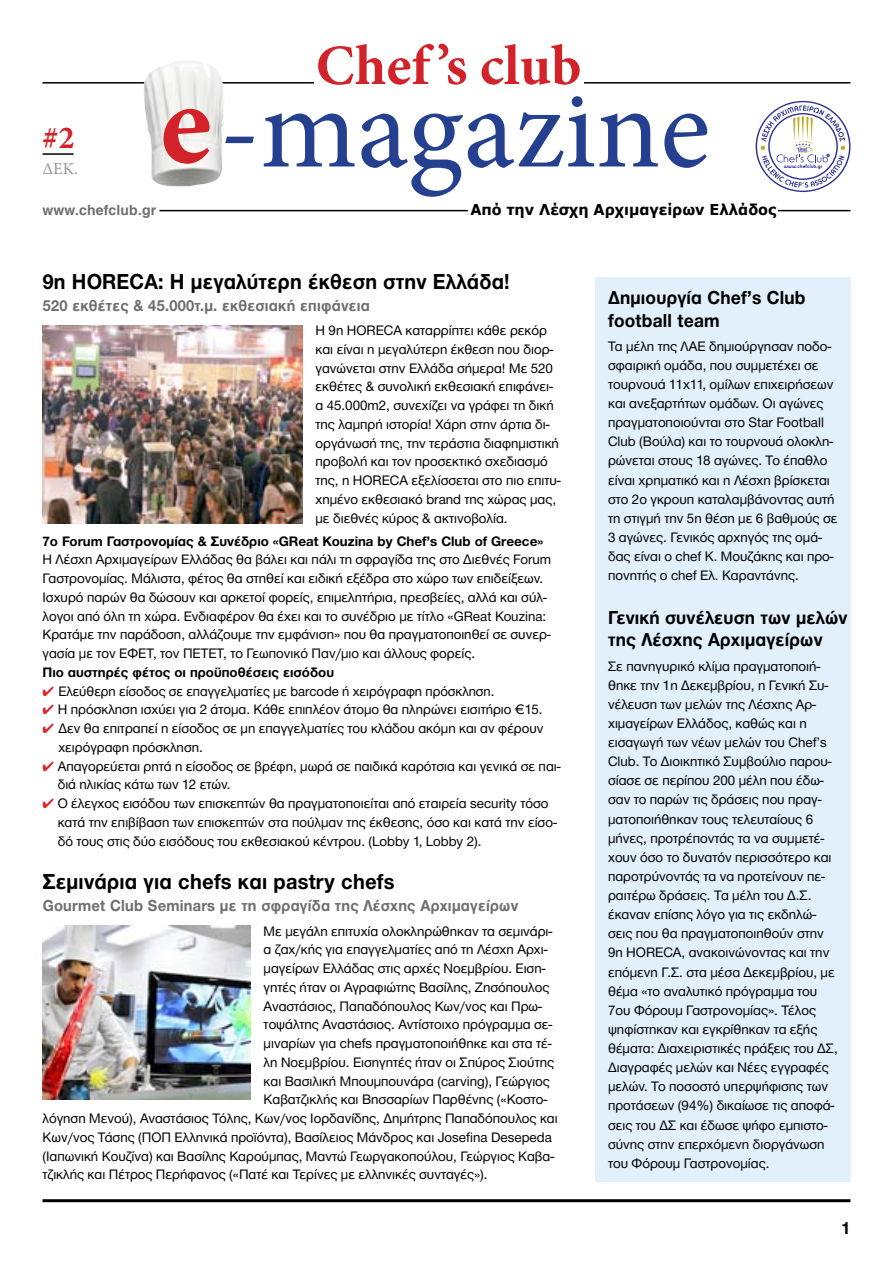
<style>
.page{position:relative;width:893px;height:1263px;background:#fff}
.page>*{position:absolute;margin:0;border:0;box-sizing:border-box;transform-origin:0 0}
.t1{font:117.9px "Minion Pro";color:#25408f}
.t2{font:700 57px "Minion Pro";color:#d2232a}
.t3{font:700 32.1px "Minion Pro";color:#d2232a}
.t4{font:700 22.5px "Helvetica Neue Greek";letter-spacing:.01em;color:#000;scale:.94 1}
.t5{font:700 22.5px "Helvetica Neue Greek";letter-spacing:.01em;color:#000;scale:.95 1}
.t6{font:700 19.5px/22.5px "Helvetica Neue Greek";letter-spacing:.01em;color:#000;scale:.95 1}
.t7{font:700 18.15px "Helvetica Neue Greek";color:#000}
.t8{font:16.8px "Minion Pro";color:#939598}
.t9{font:700 16.5px "Helvetica Neue Greek";letter-spacing:.015em;color:#6d6e71;scale:.95 1}
.t10{font:700 15px "Verdana";color:#000;scale:.96 1}
.t11{font:14.25px/19px "Helvetica Neue Greek";color:#000}
.t12{font:700 14.25px "Helvetica Neue Greek";color:#000}
.t13{font:700 14.1px "Helvetica";letter-spacing:.01em;color:#6d6e71}
.t14{font:700 5.4px "PF Universal";color:#2e3092}
.s1{font-weight:700;color:#d2232a}
.s2{color:#da2128}
</style>
<div class="page">
<hr style="left:43px;top:1199px;width:807px;height:3px;background:#000">
<hr style="left:43px;top:153px;width:31px;height:2px;background:#000">
<hr style="left:43px;top:82px;width:807px;height:2px;background:#000">
<div style="left:314px;top:43px;width:269px;height:44px;background:#fff"></div>
<hr style="left:159px;top:210px;width:691px;height:1px;background:#000">
<div style="left:468px;top:204px;width:310px;height:20px;background:#fff"></div>
<img style="left:139px;top:61px;width:89px;height:125px">
<div style="left:572px;top:96px;width:11px;height:11px;background:#25408f;border-radius:50%"></div>
<svg style="left:756px;top:101px;width:94px;height:91px"></svg>
<div style="left:595px;top:277px;width:255px;height:905px;background:#e1f0fb"></div>
<img style="left:43px;top:325px;width:260px;height:198px">
<img style="left:43px;top:926px;width:208px;height:173px">
<h3 class="t3" style="left:43px;top:116px;width:34px">#2</h3>
<p class="t8" style="left:43px;top:157px;width:37px">ΔΕΚ.</p>
<h2 class="t2" style="left:316px;top:26px;width:267px">Chef ’s club</h2>
<h1 class="t1" style="left:160px;top:50px;width:552px"><span class="s1">e</span>-magazine</h1>
<p class="t14" style="left:784px;top:163px;width:40px">www.chefclub.gr</p>
<p class="t13" style="left:43px;top:199px;width:115px">www.chefclub.gr</p>
<p class="t10" style="left:470px;top:200px;width:320px">Από την Λέσχη Αρχιμαγείρων Eλλάδος</p>
<h3 class="t4" style="left:43px;top:269px;width:498px">9η HORECA: Η μεγαλύτερη έκθεση στην Ελλάδα!</h3>
<p class="t9" style="left:43px;top:296px;width:346px">520 εκθέτες &amp; 45.000τ.μ. εκθεσιακή επιφάνεια</p>
<p class="t11" style="left:315px;top:321px;width:247px">Η 9η HORECA καταρρίπτει κάθε ρεκόρ και είναι η μεγαλύτερη έκθεση που διορ&shy;γανώνεται στην Ελλάδα σήμερα! Με 520 εκθέτες &amp; συνολική εκθεσιακή επιφάνει&shy;α 45.000m2, συνεχίζει να γράφει τη δική της λαμπρή ιστορία! Χάρη στην άρτια δι&shy;οργάνωσή της, την τεράστια διαφημιστική προβολή και τον προσεκτικό σχεδιασμό της, η HORECA εξελίσσεται στο πιο επιτυ&shy;χημένο εκθεσιακό brand της χώρας μας, με διεθνές κύρος &amp; ακτινοβολία.</p>
<p class="t12" style="left:43px;top:533px;width:502px">7ο Forum Γαστρονομίας &amp; Συνέδριο «GReat Kouzina by Chef’s Club of Greece»</p>
<p class="t11" style="left:43px;top:550px;width:510px">Η Λέσχη Αρχιμαγείρων Ελλάδας θα βάλει και πάλι τη σφραγίδα της στο Διεθνές Forum Γαστρονομίας. Μάλιστα, φέτος θα στηθεί και ειδική εξέδρα στο χώρο των επιδείξεων.<br>Ισχυρό παρών θα δώσουν και αρκετοί φορείς, επιμελητήρια, πρεσβείες, αλλά και σύλ&shy;λογοι από όλη τη χώρα. Ενδιαφέρον θα έχει και το συνέδριο με τίτλο «GReat Kouzina:<br>Κρατάμε την παράδοση, αλλάζουμε την εμφάνιση» που θα πραγματοποιηθεί σε συνερ&shy;γασία με τον ΕΦΕΤ, τον ΠΕΤΕΤ, το Γεωπονικό Παν/μιο και άλλους φορείς.</p>
<p class="t12" style="left:43px;top:665px;width:293px">Πιο αυστηρές φέτος οι προϋποθέσεις εισόδου</p>
<p class="t11" style="left:43px;top:681px;width:453px"><span class="s2">✔</span> Ελεύθερη είσοδος σε επαγγελματίες με barcode ή χειρόγραφη πρόσκληση.</p>
<p class="t11" style="left:43px;top:700px;width:501px"><span class="s2">✔</span> Η πρόσκληση ισχύει για 2 άτομα. Κάθε επιπλέον άτομο θα πληρώνει εισιτήριο €15.</p>
<p class="t11" style="left:58px;top:719px;width:487px;text-indent:-16px"><span class="s2">✔</span> Δεν θα επιτραπεί η είσοδος σε μη επαγγελματίες του κλάδου ακόμη και αν φέρουν χειρόγραφη πρόσκληση.</p>
<p class="t11" style="left:58px;top:757px;width:504px;text-indent:-15px"><span class="s2">✔</span> Απαγορεύεται ρητά η είσοδος σε βρέφη, μωρά σε παιδικά καρότσια και γενικά σε παι&shy;διά ηλικίας κάτω των 12 ετών.</p>
<p class="t11" style="left:58px;top:794px;width:501px;text-indent:-15px"><span class="s2">✔</span> Ο έλεγχος εισόδου των επισκεπτών θα πραγματοποιείται από εταιρεία security τόσο κατά την επιβίβαση των επισκεπτών στα πούλμαν της έκθεσης, όσο και κατά την είσο&shy;δό τους στις δύο εισόδους του εκθεσιακού κέντρου. (Lobby 1, Lobby 2).</p>
<h3 class="t5" style="left:43px;top:869px;width:372px">Σεμινάρια για chefs και pastry chefs</h3>
<p class="t9" style="left:43px;top:897px;width:502px">Gourmet Club Seminars με τη σφραγίδα της Λέσχης Αρχιμαγείρων</p>
<p class="t11" style="left:264px;top:921px;width:290px">Με μεγάλη επιτυχία ολοκληρώθηκαν τα σεμινάρι-</p>
<p class="t11" style="left:264px;top:940px;width:285px">α ζαχ/κής για επαγγελματίες από τη Λέσχη Αρχι-</p>
<p class="t11" style="left:264px;top:959px;width:283px">μαγείρων Ελλάδας στις αρχές Νοεμβρίου. Ειση-</p>
<p class="t11" style="left:264px;top:977px;width:287px">γητές ήταν οι Αγραφιώτης Βασίλης, Ζησόπουλος</p>
<p class="t11" style="left:264px;top:996px;width:280px">Αναστάσιος, Παπαδόπουλος Κων/νος και Πρω-</p>
<p class="t11" style="left:264px;top:1015px;width:290px">τοψάλτης Αναστάσιος. Αντίστοιχο πρόγραμμα σε-</p>
<p class="t11" style="left:264px;top:1034px;width:289px">μιναρίων για chefs πραγματοποιήθηκε και στα τέ-</p>
<p class="t11" style="left:264px;top:1053px;width:292px">λη Νοεμβρίου. Εισηγητές ήταν οι Σπύρος Σιούτης</p>
<p class="t11" style="left:264px;top:1071px;width:288px">και Βασιλική Μπουμπουνάρα (carving), Γεώργιος</p>
<p class="t11" style="left:264px;top:1090px;width:285px">Καβατζικλής και Βησσαρίων Παρθένης («Κοστο-</p>
<p class="t11" style="left:43px;top:1109px;width:517px">λόγηση Μενού), Αναστάσιος Τόλης, Κων/νος Ιορδανίδης, Δημήτρης Παπαδόπουλος και</p>
<p class="t11" style="left:43px;top:1128px;width:511px">Κων/νος Τάσης (ΠΟΠ Ελληνικά προϊόντα), Βασίλειος Μάνδρος και Josefina Desepeda</p>
<p class="t11" style="left:43px;top:1146px;width:513px">(Ιαπωνική Κουζίνα) και Βασίλης Καρούμπας, Μαντώ Γεωργακοπούλου, Γεώργιος Καβα-</p>
<p class="t11" style="left:43px;top:1165px;width:447px">τζικλής και Πέτρος Περήφανος («Πατέ και Τερίνες με ελληνικές συνταγές»).</p>
<h3 class="t6" style="left:608px;top:287px;width:209px">Δημιουργία Chef’s Club football team</h3>
<p class="t11" style="left:608px;top:337px;width:231px">Τα μέλη της ΛΑΕ δημιούργησαν ποδο&shy;σφαιρική ομάδα, που συμμετέχει σε τουρνουά 11x11, ομίλων επιχειρήσεων και ανεξαρτήτων ομάδων. Οι αγώνες πραγματοποιούνται στο Star Football Club (Βούλα) και το τουρνουά ολοκλη&shy;ρώνεται στους 18 αγώνες. Το έπαθλο είναι χρηματικό και η Λέσχη βρίσκεται στο 2ο γκρουπ καταλαμβάνοντας αυτή τη στιγμή την 5η θέση με 6 βαθμούς σε 3 αγώνες. Γενικός αρχηγός της ομά&shy;δας είναι ο chef Κ. Μουζάκης και προ&shy;πονητής ο chef Ελ. Καραντάνης.</p>
<h3 class="t6" style="left:608px;top:606px;width:253px">Γενική συνέλευση των μελών της Λέσχης Αρχιμαγείρων</h3>
<p class="t11" style="left:608px;top:656px;width:231px">Σε πανηγυρικό κλίμα πραγματοποιή&shy;θηκε την 1η Δεκεμβρίου, η Γενική Συ&shy;νέλευση των μελών της Λέσχης Αρ&shy;χιμαγείρων Ελλάδος, καθώς και η εισαγωγή των νέων μελών του Chef’s Club. Το Διοικητικό Συμβούλιο παρου&shy;σίασε σε περίπου 200 μέλη που έδω&shy;σαν το παρών τις δράσεις που πραγ&shy;ματοποιήθηκαν τους τελευταίους 6 μήνες, προτρέποντάς τα να συμμετέ&shy;χουν όσο το δυνατόν περισσότερο και παροτρύνοντάς τα να προτείνουν πε&shy;ραιτέρω δράσεις. Τα μέλη του Δ.Σ. έκαναν επίσης λόγο για τις εκδηλώ&shy;σεις που θα πραγματοποιηθούν στην 9η HORECA, ανακοινώνοντας και την επόμενη Γ.Σ. στα μέσα Δεκεμβρίου, με θέμα «το αναλυτικό πρόγραμμα του 7ου Φόρουμ Γαστρονομίας». Τέλος ψηφίστηκαν και εγκρίθηκαν τα εξής θέματα: Διαχειριστικές πράξεις του ΔΣ, Διαγραφές μελών και Νέες εγγραφές μελών. Το ποσοστό υπερψήφισης των προτάσεων (94%) δικαίωσε τις αποφά&shy;σεις του ΔΣ και έδωσε ψήφο εμπιστο&shy;σύνης στην επερχόμενη διοργάνωση του Φόρουμ Γαστρονομίας.</p>
<p class="t7" style="left:841px;top:1218px;width:11px">1</p>
</div>
